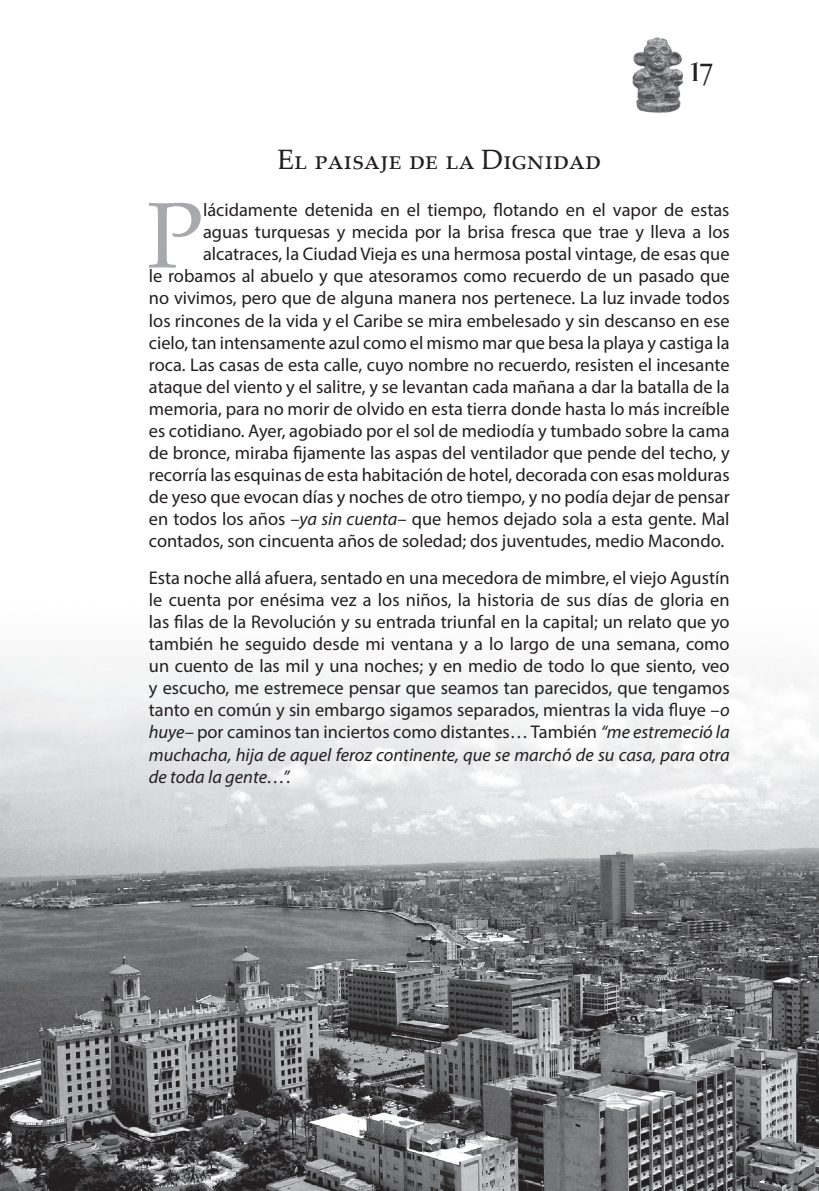
<style>
.page{position:relative;width:819px;height:1191px;background:#fff}
.page>*{position:absolute;margin:0;border:0;box-sizing:border-box;transform-origin:0 0}
.t1{font:93.45px "Palatino Linotype";color:#a8a9ad}
.t2{font:31.5px "Effloresce";color:#231f20}
.t3{font:28px "Palatino Linotype";color:#231f20}
.t4{font:18.38px/22.1px "Myriad Pro";color:#231f20;text-align:right}
.s1{font-style:italic}
</style>
<div class="page">
<img style="left:632px;top:37px;width:51px;height:76px">
<img style="left:0;top:658px;width:819px;height:533px">
<h3 class="t3" style="left:277px;top:140px;width:325px">EL PAISAJE DE LA DIGNIDAD</h3>
<h2 class="t2" style="left:690px;top:53px;width:24px">17</h2>
<h1 class="t1" style="left:146px;top:169px;width:58px">P</h1>
<p class="t4" style="left:149px;top:199px;width:582px">lácidamente detenida en el tiempo, flotando en el vapor de estas<br>aguas turquesas y mecida por la brisa fresca que trae y lleva a los alcatraces, la Ciudad Vieja es una hermosa postal vintage, de esas que<br>le robamos al abuelo y que atesoramos como recuerdo de un pasado que no vivimos, pero que de alguna manera nos pertenece. La luz invade todos los rincones de la vida y el Caribe se mira embelesado y sin descanso en ese cielo, tan intensamente azul como el mismo mar que besa la playa y castiga la roca. Las casas de esta calle, cuyo nombre no recuerdo, resisten el incesante ataque del viento y el salitre, y se levantan cada mañana a dar la batalla de la memoria, para no morir de olvido en esta tierra donde hasta lo más increíble es cotidiano. Ayer, agobiado por el sol de mediodía y tumbado sobre la cama de bronce, miraba fijamente las aspas del ventilador que pende del techo, y recorría las esquinas de esta habitación de hotel, decorada con esas molduras de yeso que evocan días y noches de otro tiempo, y no podía dejar de pensar en todos los años <span class="s1">–ya sin cuenta–</span> que hemos dejado sola a esta gente. Mal contados, son cincuenta años de soledad; dos juventudes, medio Macondo.</p>
<p class="t4" style="left:149px;top:566px;width:582px;text-align:justify">Esta noche allá afuera, sentado en una mecedora de mimbre, el viejo Agustín le cuenta por enésima vez a los niños, la historia de sus días de gloria en las filas de la Revolución y su entrada triunfal en la capital; un relato que yo también he seguido desde mi ventana y a lo largo de una semana, como un cuento de las mil y una noches; y en medio de todo lo que siento, veo y escucho, me estremece pensar que seamos tan parecidos, que tengamos tanto en común y sin embargo sigamos separados, mientras la vida fluye <span class="s1">–o huye–</span> por caminos tan inciertos como distantes… También <span class="s1">“me estremeció la muchacha, hija de aquel feroz continente, que se marchó de su casa, para otra de toda la gente…”.</span></p>
</div>
